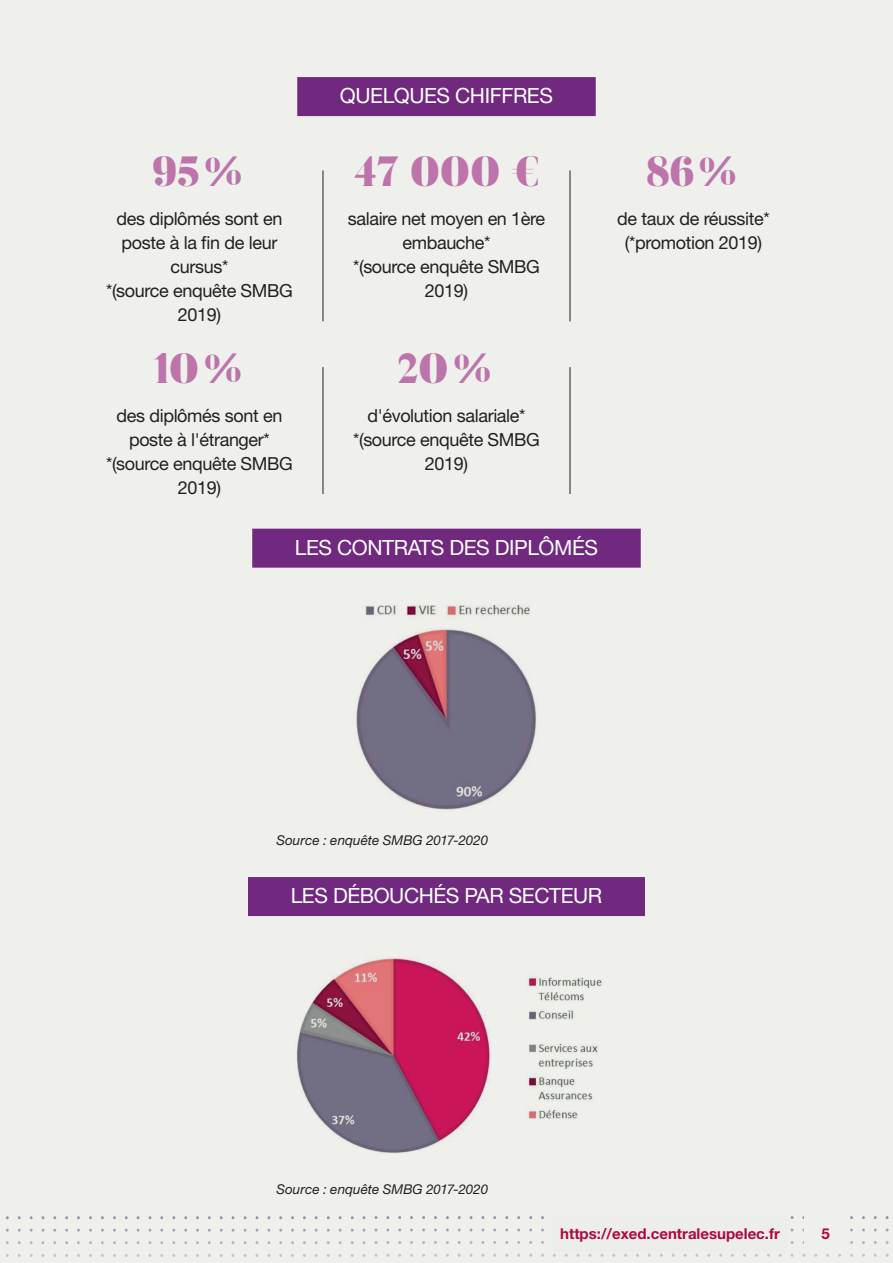
<style>
.page{position:relative;width:893px;height:1263px;background:#eff0ec}
.page>*{position:absolute;margin:0;border:0;box-sizing:border-box;transform-origin:0 0}
.t1{font:900 42px "Butler";letter-spacing:-.02em;color:#bc74ab}
.t2{font:21px "Helvetica Neue LT Std";letter-spacing:-.02em;color:#fff}
.t3{font:18px/24px "Helvetica Neue LT Std";letter-spacing:-.02em;color:#231f20;text-align:center}
.t4{font:700 15px "Helvetica Neue LT Std";color:#ae093f}
.t5{font:italic 13.5px "Helvetica Neue LT Std";letter-spacing:-.005em;color:#231f20}
</style>
<div class="page">
<div style="left:297px;top:77px;width:299px;height:39px;background:#70297f"></div>
<div style="left:252px;top:529px;width:389px;height:39px;background:#70297f"></div>
<div style="left:248px;top:877px;width:397px;height:39px;background:#70297f"></div>
<hr style="left:323px;top:170px;width:1px;height:151px;background:#231f20">
<hr style="left:570px;top:170px;width:1px;height:151px;background:#231f20">
<hr style="left:323px;top:367px;width:1px;height:127px;background:#231f20">
<hr style="left:570px;top:367px;width:1px;height:127px;background:#231f20">
<img style="left:356px;top:604px;width:180px;height:206px">
<img style="left:297px;top:957px;width:305px;height:196px">
<p class="t2" style="left:340px;top:83px;width:215px">QUELQUES CHIFFRES</p>
<h1 class="t1" style="left:152px;top:145px;width:97px">95%</h1>
<p class="t3" style="left:106px;top:207px;width:188px">des diplômés sont en poste à la fin de leur cursus*<br>*(source enquête SMBG<br>2019)</p>
<h1 class="t1" style="left:152px;top:342px;width:96px">10%</h1>
<p class="t3" style="left:106px;top:403px;width:188px">des diplômés sont en poste à l'étranger* *(source enquête SMBG<br>2019)</p>
<h1 class="t1" style="left:353px;top:145px;width:188px">47 000 €</h1>
<p class="t3" style="left:348px;top:207px;width:199px">salaire net moyen en 1ère embauche*<br>*(source enquête SMBG<br>2019)</p>
<h1 class="t1" style="left:397px;top:342px;width:100px">20%</h1>
<p class="t3" style="left:353px;top:403px;width:188px">d'évolution salariale* *(source enquête SMBG<br>2019)</p>
<p class="t2" style="left:295px;top:535px;width:305px">LES CONTRATS DES DIPLÔMÉS</p>
<h1 class="t1" style="left:646px;top:145px;width:97px">86%</h1>
<p class="t3" style="left:617px;top:207px;width:154px">de taux de réussite* (*promotion 2019)</p>
<p class="t5" style="left:276px;top:832px;width:213px">Source : enquête SMBG 2017-2020</p>
<p class="t2" style="left:291px;top:883px;width:313px">LES DÉBOUCHÉS PAR SECTEUR</p>
<p class="t5" style="left:276px;top:1181px;width:213px">Source : enquête SMBG 2017-2020</p>
<p class="t4" style="left:560px;top:1224px;width:221px">https://exed.centralesupelec.fr</p>
<p class="t4" style="left:822px;top:1224px;width:10px">5</p>
</div>
